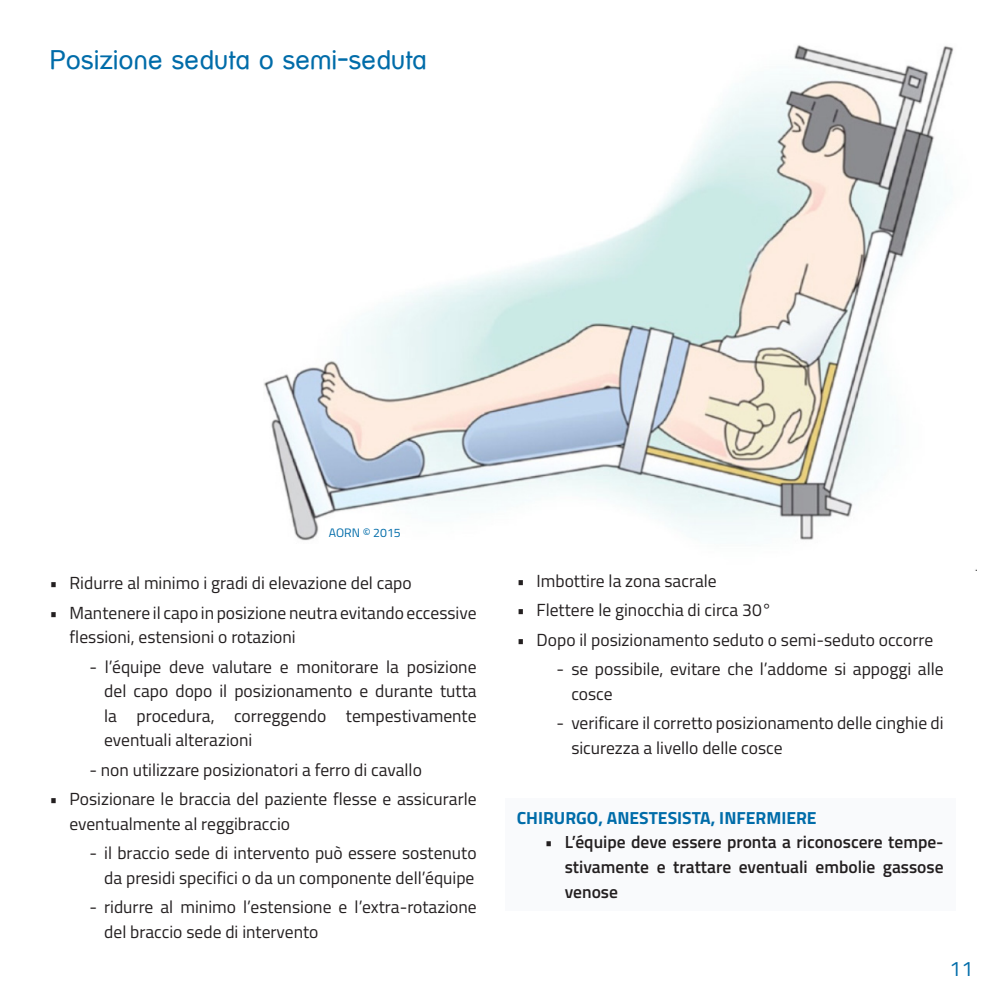
<style>
.page{position:relative;width:993px;height:993px;background:#fff}
.page>*{position:absolute;margin:0;border:0;box-sizing:border-box;transform-origin:0 0}
.paragrafo{font:26.25px "Street";color:#006ca9}
.t1{font:21px "Titillium";color:#006ca9}
.testo_paragrafo{font:17.5px/24.5px "Titillium";color:#231f20}
.testo_paragrafo-2{font:600 17.5px/24.5px "Titillium";color:#231f20;text-align:justify}
.testo_paragrafo-3{font:700 17.5px "Titillium";color:#006ca9}
.testo_paragrafo-4{font:12.25px "Titillium";color:#006ca9}
</style>
<div class="page">
<img style="left:264px;top:45px;width:712px;height:525px">
<div style="left:505px;top:797px;width:449px;height:113px;background:#f9fafc"></div>
<p class="paragrafo" style="left:50px;top:45px;width:379px">Posizione seduta o semi-seduta</p>
<p class="testo_paragrafo-4" style="left:329px;top:523px;width:73px">AORN © 2015</p>
<p class="testo_paragrafo" style="left:50px;top:569px;width:363px">• Ridurre al minimo i gradi di elevazione del capo</p>
<p class="testo_paragrafo" style="left:69px;top:599px;width:408px;text-indent:-20px">• Mantenere il capo in posizione neutra evitando eccessive flessioni, estensioni o rotazioni</p>
<p class="testo_paragrafo" style="left:104px;top:653px;width:374px;text-align:justify;text-indent:-15px">- l’équipe deve valutare e monitorare la posizione del capo dopo il posizionamento e durante tutta la procedura, correggendo tempestivamente eventuali alterazioni</p>
<p class="testo_paragrafo" style="left:89px;top:756px;width:334px">- non utilizzare posizionatori a ferro di cavallo</p>
<p class="testo_paragrafo" style="left:69px;top:785px;width:408px;text-indent:-20px">• Posizionare le braccia del paziente flesse e assicurarle eventualmente al reggibraccio</p>
<p class="testo_paragrafo" style="left:89px;top:839px;width:388px;text-align:right">- il braccio sede di intervento può essere sostenuto da presidi specifici o da un componente dell’équipe</p>
<p class="testo_paragrafo" style="left:104px;top:893px;width:374px;text-indent:-15px">- ridurre al minimo l’estensione e l’extra-rotazione del braccio sede di intervento</p>
<p class="testo_paragrafo" style="left:516px;top:567px;width:201px">• Imbottire la zona sacrale</p>
<p class="testo_paragrafo" style="left:516px;top:596px;width:256px">• Flettere le ginocchia di circa 30°</p>
<p class="testo_paragrafo" style="left:516px;top:626px;width:418px">• Dopo il posizionamento seduto o semi-seduto occorre</p>
<p class="testo_paragrafo" style="left:571px;top:655px;width:374px;text-indent:-15px">- se possibile, evitare che l’addome si appoggi alle cosce</p>
<p class="testo_paragrafo" style="left:571px;top:709px;width:374px;text-indent:-15px">- verificare il corretto posizionamento delle cinghie di sicurezza a livello delle cosce</p>
<p class="testo_paragrafo-3" style="left:516px;top:803px;width:301px">CHIRURGO, ANESTESISTA, INFERMIERE</p>
<p class="testo_paragrafo-2" style="left:564px;top:828px;width:380px;text-indent:-20px">• L’équipe deve essere pronta a riconoscere tempe&shy;stivamente e trattare eventuali embolie gassose venose</p>
<p class="t1" style="left:949px;top:952px;width:25px">11</p>
</div>
